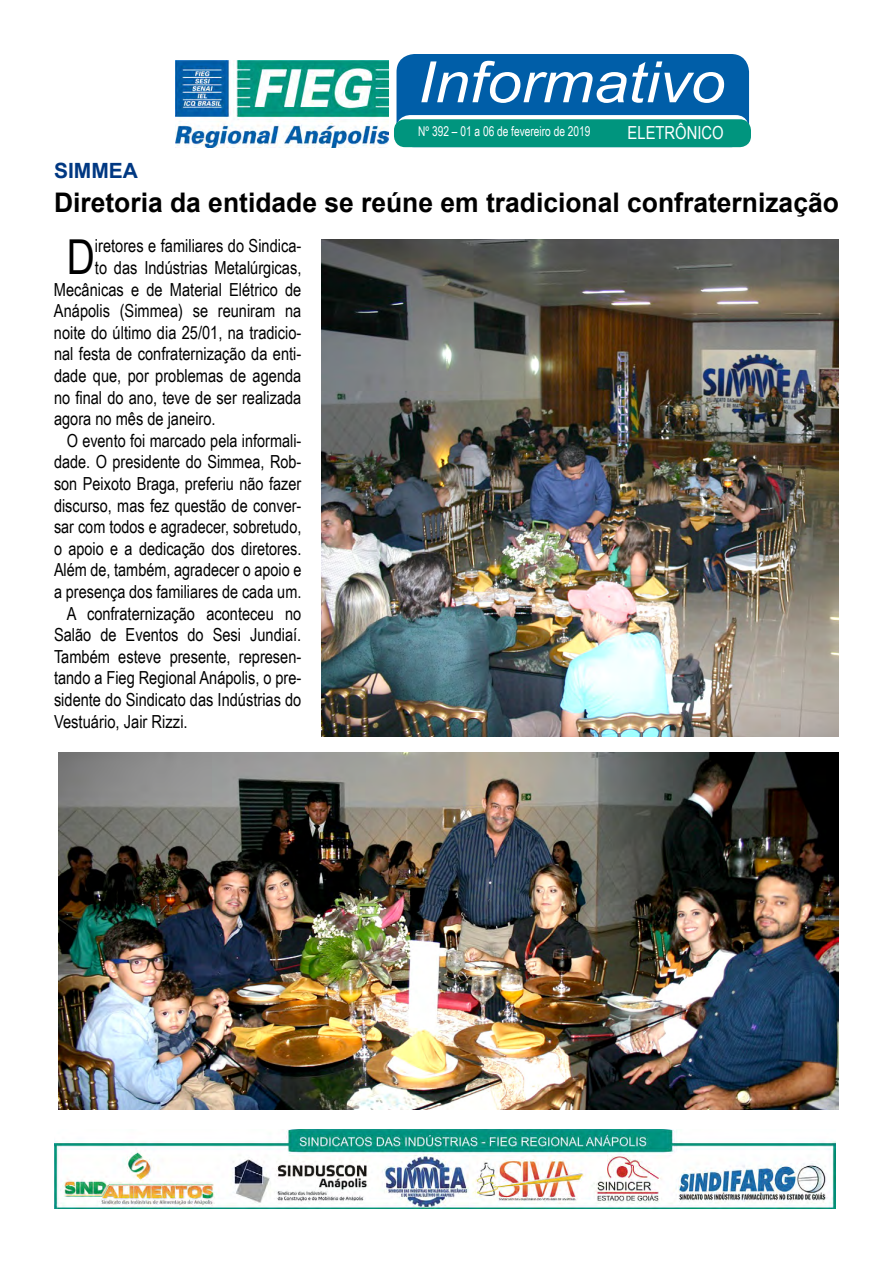
<style>
.page{position:relative;width:893px;height:1263px;background:#fff}
.page>*{position:absolute;margin:0;border:0;box-sizing:border-box;transform-origin:0 0}
.t1{font:italic 57px "Arial";color:#fff;scale:1.09 1}
.t2{font:48.15px "Arial Narrow";color:#000}
.t3{font:700 27px "Arial";color:#000}
.t4{font:700 21px "Arial";color:#003882}
.t5{font:18px "Arial Narrow";color:#000}
.t6{font:18px "Arial Narrow";color:#fff}
.t7{font:13.5px "Arial Narrow";color:#fff;scale:.92 1}
</style>
<div class="page">
<img style="left:54px;top:1129px;width:782px;height:80px">
<div style="left:396px;top:54px;width:353px;height:93px;background:#005ea8;border-radius:18px"></div>
<div style="left:396px;top:115px;width:353px;height:32px;background:#fff;border-radius:13px"></div>
<img style="left:175px;top:61px;width:213px;height:86px">
<div style="left:396px;top:122px;width:353px;height:23px;background:#00957e;border-radius:9px"></div>
<div style="left:394px;top:119px;width:357px;height:28px;border:4px solid #00957e;border-radius:9px"></div>
<img style="left:322px;top:239px;width:517px;height:498px">
<img style="left:59px;top:753px;width:780px;height:357px">
<h1 class="t1" style="left:418px;top:45px;width:283px">Informativo</h1>
<p class="t7" style="left:418px;top:121px;width:189px">Nº 392 – 01 a 06 de fevereiro de 2019</p>
<p class="t6" style="left:628px;top:120px;width:97px">ELETRÔNICO</p>
<p class="t4" style="left:54px;top:156px;width:85px">SIMMEA</p>
<h3 class="t3" style="left:54px;top:184px;width:786px">Diretoria da entidade se reúne em tradicional confraternização</h3>
<h2 class="t2" style="left:67px;top:222px;width:30px">D</h2>
<p class="t5" style="left:95px;top:233px;width:208px">iretores e familiares do Sindica-</p>
<p class="t5" style="left:95px;top:254px;width:208px">to das Indústrias Metalúrgicas,</p>
<p class="t5" style="left:54px;top:276px;width:249px">Mecânicas e de Material Elétrico de</p>
<p class="t5" style="left:54px;top:298px;width:249px">Anápolis (Simmea) se reuniram na</p>
<p class="t5" style="left:54px;top:319px;width:249px">noite do último dia 25/01, na tradicio-</p>
<p class="t5" style="left:54px;top:341px;width:249px">nal festa de confraternização da enti-</p>
<p class="t5" style="left:54px;top:362px;width:249px">dade que, por problemas de agenda</p>
<p class="t5" style="left:54px;top:384px;width:249px">no final do ano, teve de ser realizada</p>
<p class="t5" style="left:54px;top:406px;width:163px">agora no mês de janeiro.</p>
<p class="t5" style="left:67px;top:427px;width:236px">O evento foi marcado pela informali-</p>
<p class="t5" style="left:54px;top:449px;width:249px">dade. O presidente do Simmea, Rob-</p>
<p class="t5" style="left:54px;top:470px;width:249px">son Peixoto Braga, preferiu não fazer</p>
<p class="t5" style="left:54px;top:492px;width:249px">discurso, mas fez questão de conver-</p>
<p class="t5" style="left:54px;top:514px;width:249px">sar com todos e agradecer, sobretudo,</p>
<p class="t5" style="left:54px;top:535px;width:249px">o apoio e a dedicação dos diretores.</p>
<p class="t5" style="left:54px;top:557px;width:249px">Além de, também, agradecer o apoio e</p>
<p class="t5" style="left:54px;top:578px;width:249px">a presença dos familiares de cada um.</p>
<p class="t5" style="left:67px;top:600px;width:236px">A confraternização aconteceu no</p>
<p class="t5" style="left:54px;top:622px;width:249px">Salão de Eventos do Sesi Jundiaí.</p>
<p class="t5" style="left:54px;top:643px;width:249px">Também esteve presente, represen-</p>
<p class="t5" style="left:54px;top:665px;width:249px">tando a Fieg Regional Anápolis, o pre-</p>
<p class="t5" style="left:54px;top:686px;width:249px">sidente do Sindicato das Indústrias do</p>
<p class="t5" style="left:54px;top:708px;width:135px">Vestuário, Jair Rizzi.</p>
</div>
